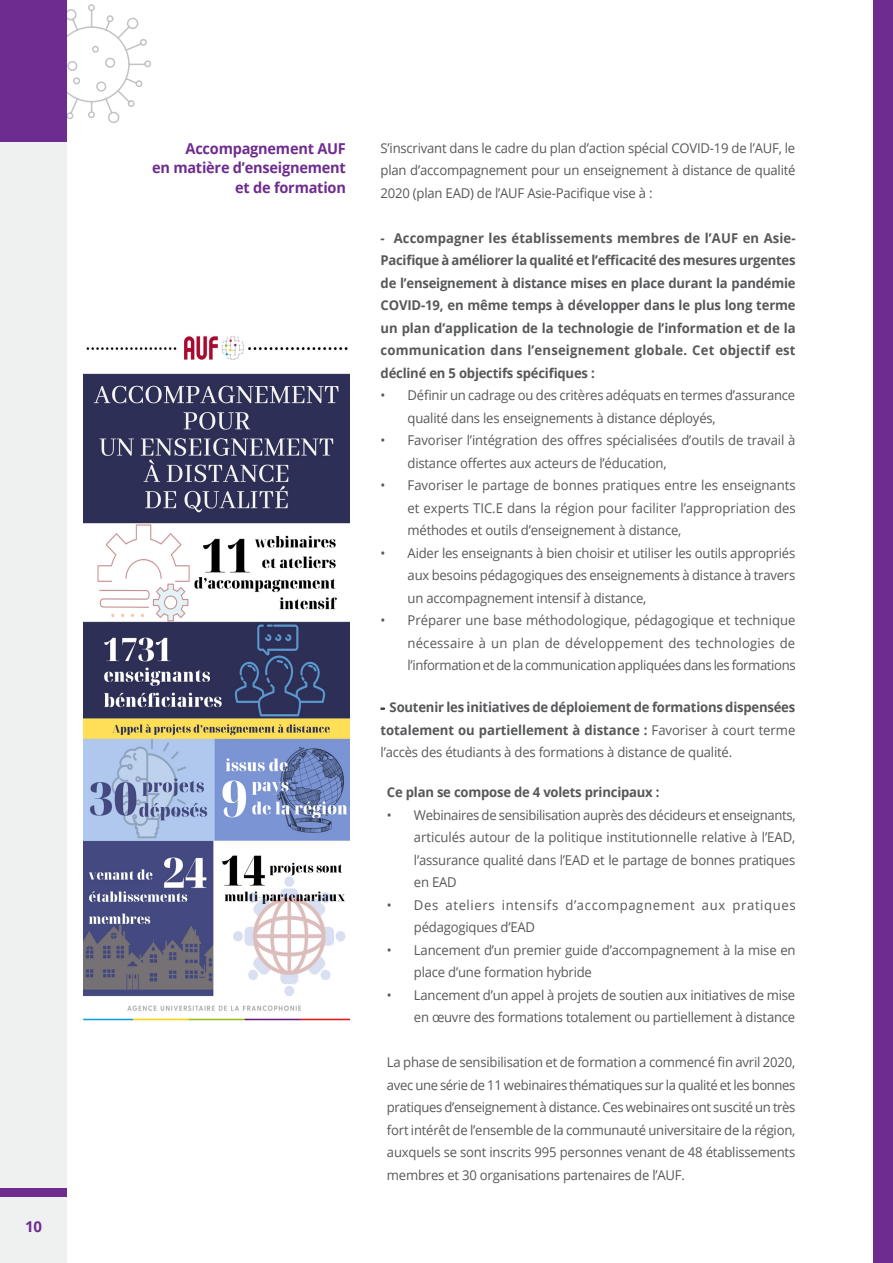
<style>
.page{position:relative;width:893px;height:1263px;background:#fff}
.page>*{position:absolute;margin:0;border:0;box-sizing:border-box;transform-origin:0 0}
.texte_DP{font:700 15px "Open Sans";letter-spacing:-.015em;color:#6e2c8e}
.t1{font:700 15px "Open Sans";color:#6e2c91}
.texte_DP-2{font:13.5px/22.5px "Open Sans";letter-spacing:-.015em;color:#57585a;text-align:justify}
.texte_DP-3{font:700 13.5px/22.5px "Open Sans";letter-spacing:-.015em;color:#57585a;text-align:justify}
.texte_DP-4{font:13.5px/22.5px "Open Sans";letter-spacing:.045em;color:#57585a}
.s1{font-weight:400;color:#000}
.s2{font-weight:400}
</style>
<div class="page">
<div style="left:874px;top:0;width:19px;height:1263px;background:#6e2c91"></div>
<svg style="left:67px;top:4px;width:84px;height:119px"></svg>
<div style="left:0;top:141px;width:67px;height:1122px;background:#eff0f0"></div>
<div style="left:0;top:0;width:67px;height:141px;background:#6e2c91"></div>
<div style="left:0;top:1188px;width:66px;height:9px;background:#6e2c91"></div>
<img style="left:84px;top:336px;width:266px;height:685px">
<p class="t1" style="left:25px;top:1216px;width:19px">10</p>
<p class="texte_DP" style="left:186px;top:138px;width:162px">Accompagnement AUF</p>
<p class="texte_DP" style="left:152px;top:157px;width:195px">en matière d’enseignement</p>
<p class="texte_DP" style="left:235px;top:177px;width:112px">et de formation</p>
<p class="texte_DP-2" style="left:381px;top:136px;width:417px">S’inscrivant dans le cadre du plan d’action spécial COVID-19 de l’AUF, le plan d’accompagnement pour un enseignement à distance de qualité 2020 (plan EAD) de l’AUF Asie-Pacifique vise à :</p>
<p class="texte_DP-3" style="left:381px;top:226px;width:417px">- Accompagner les établissements membres de l’AUF en Asie-Pacifique à améliorer la qualité et l’efficacité des mesures urgentes de l’enseignement à distance mises en place durant la pandémie COVID-19, en même temps à développer dans le plus long terme un plan d’application de la technologie de l’information et de la communication dans l’enseignement globale. Cet objectif est décliné en 5 objectifs spécifiques :</p>
<p class="texte_DP-2" style="left:408px;top:384px;width:389px;text-indent:-27px">• Définir un cadrage ou des critères adéquats en termes d’assurance qualité dans les enseignements à distance déployés,</p>
<p class="texte_DP-2" style="left:408px;top:429px;width:389px;text-indent:-27px">• Favoriser l’intégration des offres spécialisées d’outils de travail à distance offertes aux acteurs de l’éducation,</p>
<p class="texte_DP-2" style="left:408px;top:474px;width:390px;text-indent:-27px">• Favoriser le partage de bonnes pratiques entre les enseignants et experts TIC.E dans la région pour faciliter l’appropriation des méthodes et outils d’enseignement à distance,</p>
<p class="texte_DP-2" style="left:408px;top:541px;width:389px;text-indent:-27px">• Aider les enseignants à bien choisir et utiliser les outils appropriés aux besoins pédagogiques des enseignements à distance à travers un accompagnement intensif à distance,</p>
<p class="texte_DP-2" style="left:408px;top:609px;width:390px;text-indent:-27px">• Préparer une base méthodologique, pédagogique et technique nécessaire à un plan de développement des technologies de l’information et de la communication appliquées dans les formations</p>
<p class="texte_DP-3" style="left:381px;top:696px;width:416px"><span class="s1">-</span> Soutenir les initiatives de déploiement de formations dispensées totalement ou partiellement à distance : <span class="s2">Favoriser à court terme l’accès des étudiants à des formations à distance de qualité.</span></p>
<p class="texte_DP-3" style="left:387px;top:780px;width:274px">Ce plan se compose de 4 volets principaux :</p>
<p class="texte_DP-2" style="left:414px;top:803px;width:383px;text-indent:-27px">• Webinaires de sensibilisation auprès des décideurs et enseignants, articulés autour de la politique institutionnelle relative à l’EAD, l’assurance qualité dans l’EAD et le partage de bonnes pratiques en EAD</p>
<p class="texte_DP-4" style="left:414px;top:893px;width:383px;text-indent:-27px">• Des ateliers intensifs d’accompagnement aux pratiques pédagogiques d’EAD</p>
<p class="texte_DP-2" style="left:414px;top:938px;width:383px;text-indent:-27px">• Lancement d’un premier guide d’accompagnement à la mise en place d’une formation hybride</p>
<p class="texte_DP-2" style="left:387px;top:983px;width:410px;text-align:right">• Lancement d’un appel à projets de soutien aux initiatives de mise en œuvre des formations totalement ou partiellement à distance</p>
<p class="texte_DP-2" style="left:387px;top:1050px;width:410px">La phase de sensibilisation et de formation a commencé fin avril 2020, avec une série de 11 webinaires thématiques sur la qualité et les bonnes pratiques d’enseignement à distance. Ces webinaires ont suscité un très fort intérêt de l’ensemble de la communauté universitaire de la région, auxquels se sont inscrits 995 personnes venant de 48 établissements membres et 30 organisations partenaires de l’AUF.</p>
</div>
